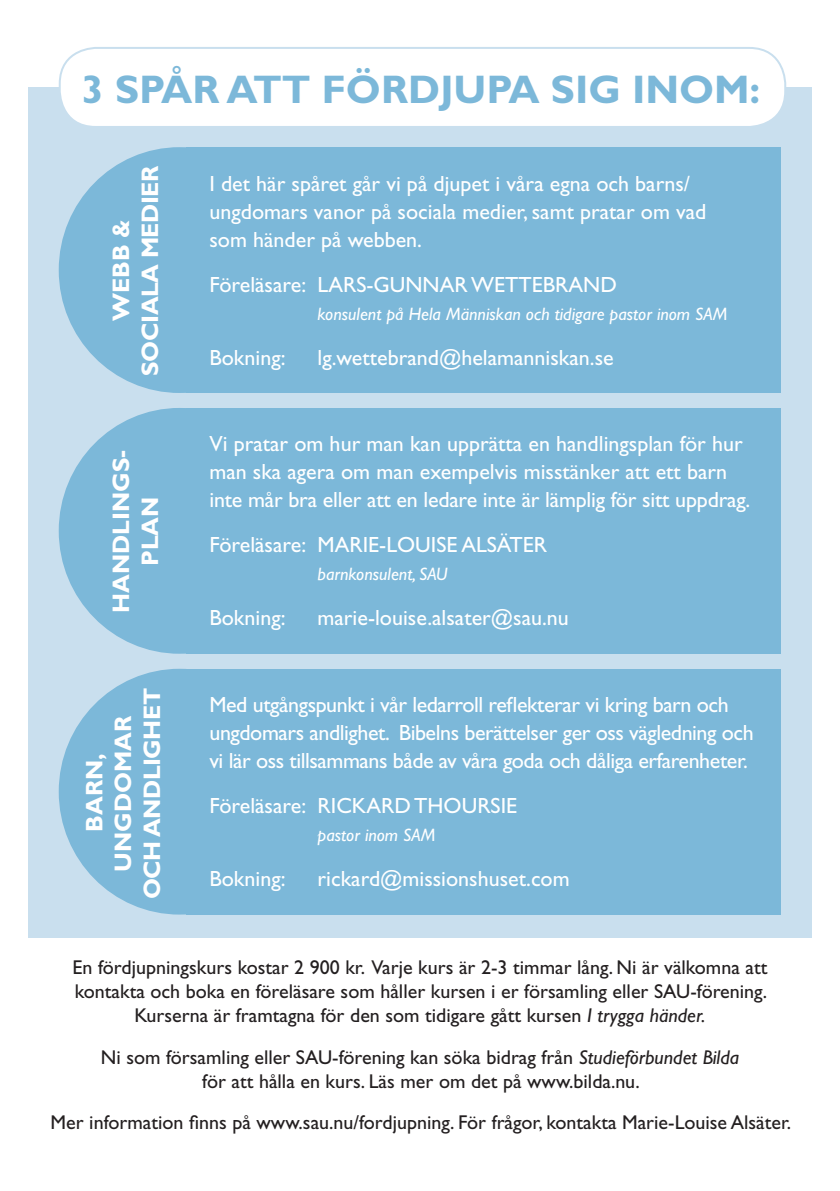
<style>
.page{position:relative;width:840px;height:1191px;background:#fff}
.page>*{position:absolute;margin:0;border:0;box-sizing:border-box;transform-origin:0 0}
.t1{font:700 40px "Gill Sans Std";color:#7cb8d9}
.t2{font:700 24px/28.8px "Gill Sans Std";color:#fff;text-align:center}
.t3{font:700 24px/28.8px "Gill Sans Std";letter-spacing:-.02em;color:#fff;text-align:center}
.t4{font:22px/28px "Gill Sans Std";color:#fff}
.t5{font:22px/28px "Gill Sans Std";letter-spacing:-.02em;color:#fff}
.t6{font:20px/24px "Gill Sans Std";color:#231f20;text-align:center}
.t7{font:italic 18px "Gill Sans Std";color:#fff}
.s1{font-style:italic}
</style>
<div class="page">
<div style="left:28px;top:87px;width:783px;height:851px;background:#c9dfee"></div>
<div style="left:60px;top:48px;width:724px;height:79px;background:#fff;border-radius:36px"></div>
<div style="left:59px;top:47px;width:726px;height:81px;border:2px solid #c9dfee;border-radius:36px"></div>
<div style="left:59px;top:147px;width:241px;height:246px;background:#7cb8d9;border-radius:50%"></div>
<div style="left:187px;top:147px;width:593px;height:246px;background:#7cb8d9"></div>
<div style="left:59px;top:408px;width:241px;height:246px;background:#7cb8d9;border-radius:50%"></div>
<div style="left:187px;top:408px;width:593px;height:245px;background:#7cb8d9"></div>
<div style="left:59px;top:669px;width:241px;height:245px;background:#7cb8d9;border-radius:50%"></div>
<div style="left:187px;top:668px;width:593px;height:246px;background:#7cb8d9"></div>
<h1 class="t1" style="left:82px;top:66px;width:679px">3 SPÅR ATT FÖRDJUPA SIG INOM:</h1>
<p class="t3" style="left:107px;top:375px;width:211px;rotate:-90deg">WEBB &amp;<br>SOCIALA MEDIER</p>
<p class="t2" style="left:107px;top:613px;width:165px;rotate:-90deg">HANDLINGS-<br>PLAN</p>
<p class="t2" style="left:80px;top:899px;width:213px;rotate:-90deg">BARN,<br>UNGDOMAR<br>OCH ANDLIGHET</p>
<p class="t4" style="left:209px;top:169px;width:498px">I det här spåret går vi på djupet i våra egna och barns/ ungdomars vanor på sociala medier, samt pratar om vad som händer på webben.</p>
<p class="t4" style="left:209px;top:270px;width:408px">Föreläsare: LARS-GUNNAR WETTEBRAND</p>
<p class="t7" style="left:317px;top:303px;width:411px">konsulent på Hela Människan och tidigare pastor inom SAM</p>
<p class="t4" style="left:209px;top:343px;width:78px">Bokning:</p>
<p class="t4" style="left:317px;top:343px;width:297px">lg.wettebrand@helamanniskan.se</p>
<p class="t4" style="left:209px;top:430px;width:542px">Vi pratar om hur man kan upprätta en handlingsplan för hur man ska agera om man exempelvis misstänker att ett barn inte mår bra eller att en ledare inte är lämplig för sitt uppdrag.</p>
<p class="t4" style="left:209px;top:531px;width:339px">Föreläsare: MARIE-LOUISE ALSÄTER</p>
<p class="t7" style="left:317px;top:564px;width:131px">barnkonsulent, SAU</p>
<p class="t4" style="left:209px;top:604px;width:78px">Bokning:</p>
<p class="t4" style="left:317px;top:604px;width:252px">marie-louise.alsater@sau.nu</p>
<p class="t5" style="left:209px;top:691px;width:545px">Med utgångspunkt i vår ledarroll reflekterar vi kring barn och ungdomars andlighet. Bibelns berättelser ger oss vägledning och vi lär oss tillsammans både av våra goda och dåliga erfarenheter.</p>
<p class="t4" style="left:209px;top:792px;width:309px">Föreläsare: RICKARD THOURSIE</p>
<p class="t7" style="left:317px;top:824px;width:119px">pastor inom SAM</p>
<p class="t4" style="left:209px;top:865px;width:78px">Bokning:</p>
<p class="t4" style="left:317px;top:865px;width:253px">rickard@missionshuset.com</p>
<p class="t6" style="left:72px;top:956px;width:696px">En fördjupningskurs kostar 2 900 kr. Varje kurs är 2-3 timmar lång. Ni är välkomna att kontakta och boka en föreläsare som håller kursen i er församling eller SAU-förening.<br>Kurserna är framtagna för den som tidigare gått kursen <span class="s1">I trygga händer.</span></p>
<p class="t6" style="left:101px;top:1045px;width:639px">Ni som församling eller SAU-förening kan söka bidrag från <span class="s1">Studieförbundet Bilda </span>för att hålla en kurs. Läs mer om det på www.bilda.nu.</p>
<p class="t6" style="left:51px;top:1110px;width:741px">Mer information finns på www.sau.nu/fordjupning. För frågor, kontakta Marie-Louise Alsäter.</p>
</div>
